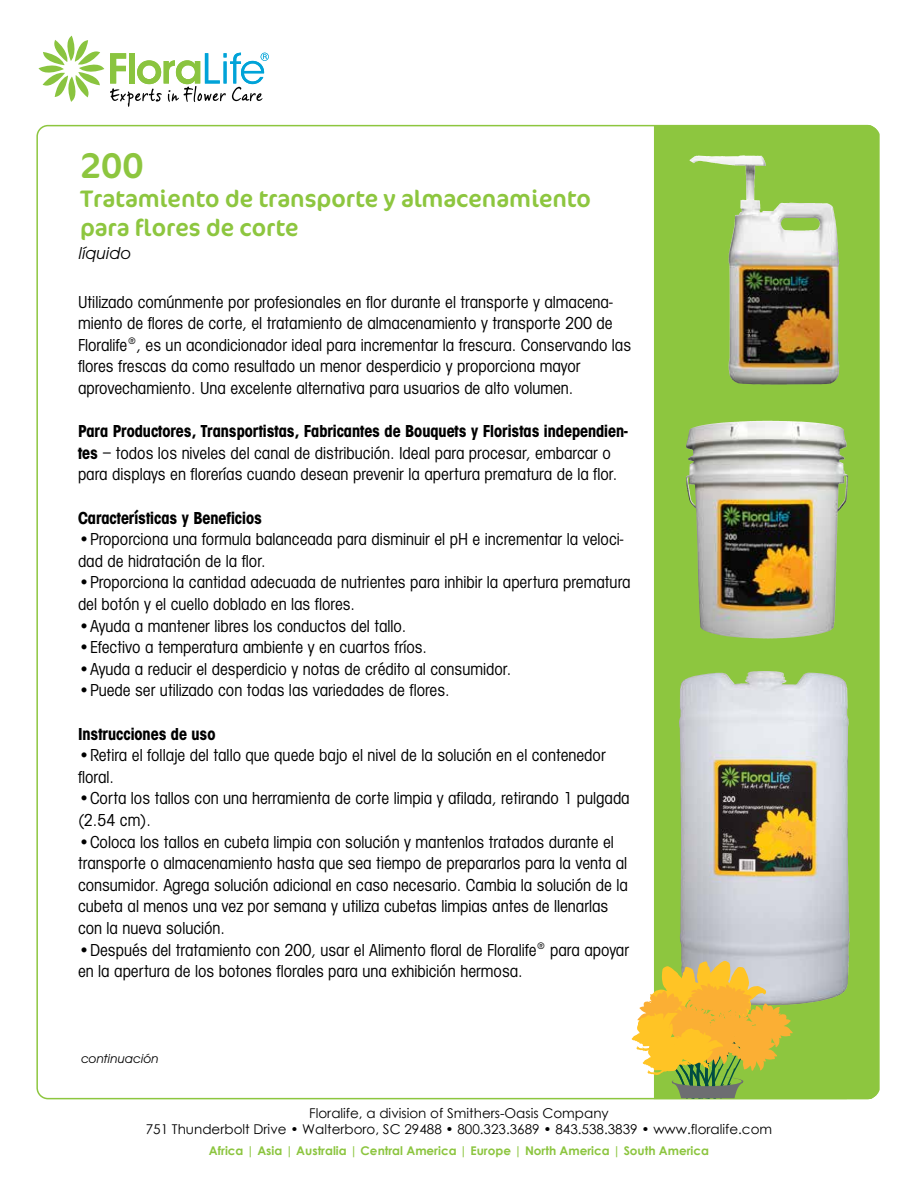
<style>
.page{position:relative;width:918px;height:1188px;background:#fff}
.page>*{position:absolute;margin:0;border:0;box-sizing:border-box;transform-origin:0 0}
.t1{font:36px "Cocon OT";color:#8dc63f}
.t2{font:24px/28.8px "Cocon OT";color:#8dc63f}
.t3{font:18px/21.6px "Avant Gard Goth EF Book Con";color:#000}
.t4{font:18px "Avant Gard Goth EF Bold Con";color:#000}
.t5{font:italic 18px "Avant Gard Goth EF";color:#000}
.t6{font:13.5px/16.2px "Century Gothic";color:#000;text-align:center}
.t7{font:italic 13.5px "Avant Gard Goth EF";color:#000}
.t8{font:700 12px "Century Gothic";color:#8cc53f}
.s1{font-family:"Avant Gard Goth EF Bold Con"}
</style>
<div class="page">
<svg style="left:654px;top:125px;width:226px;height:974px;background:#92b454"></svg>
<img style="left:679px;top:672px;width:171px;height:333px">
<svg style="left:632px;top:960px;width:161px;height:138px;background:#d3be59"></svg>
<svg style="left:39px;top:36px;width:65px;height:66px"></svg>
<svg style="left:110px;top:53px;width:159px;height:54px"></svg>
<img style="left:686px;top:421px;width:83px;height:43px">
<img style="left:689px;top:155px;width:57px;height:226px">
<h1 class="t1" style="left:80px;top:144px;width:65px">200</h1>
<h2 class="t2" style="left:80px;top:185px;width:513px">Tratamiento de transporte y almacenamiento para flores de corte</h2>
<p class="t5" style="left:79px;top:243px;width:54px">líquido</p>
<p class="t3" style="left:78px;top:291px;width:555px">Utilizado comúnmente por profesionales en flor durante el transporte y almacena&shy;miento de flores de corte, el tratamiento de almacenamiento y transporte 200 de Floralife®, es un acondicionador ideal para incrementar la frescura. Conservando las flores frescas da como resultado un menor desperdicio y proporciona mayor aprovechamiento. Una excelente alternativa para usuarios de alto volumen.</p>
<p class="t4" style="left:78px;top:420px;width:551px">Para Productores, Transportistas, Fabricantes de Bouquets y Floristas independien-</p>
<p class="t3" style="left:78px;top:442px;width:541px"><span class="s1">tes</span> – todos los niveles del canal de distribución. Ideal para procesar, embarcar o para displays en florerías cuando desean prevenir la apertura prematura de la flor.</p>
<p class="t4" style="left:78px;top:507px;width:185px">Características y Beneficios</p>
<p class="t3" style="left:78px;top:529px;width:547px">•Proporciona una formula balanceada para disminuir el pH e incrementar la veloci&shy;dad de hidratación de la flor.</p>
<p class="t3" style="left:78px;top:572px;width:554px">•Proporciona la cantidad adecuada de nutrientes para inhibir la apertura prematura del botón y el cuello doblado en las flores.</p>
<p class="t3" style="left:78px;top:615px;width:330px">•Ayuda a mantener libres los conductos del tallo.</p>
<p class="t3" style="left:78px;top:637px;width:351px">•Efectivo a temperatura ambiente y en cuartos fríos.</p>
<p class="t3" style="left:78px;top:658px;width:435px">•Ayuda a reducir el desperdicio y notas de crédito al consumidor.</p>
<p class="t3" style="left:78px;top:680px;width:373px">•Puede ser utilizado con todas las variedades de flores.</p>
<p class="t4" style="left:78px;top:723px;width:139px">Instrucciones de uso</p>
<p class="t3" style="left:78px;top:745px;width:529px">•Retira el follaje del tallo que quede bajo el nivel de la solución en el contenedor floral.</p>
<p class="t3" style="left:78px;top:788px;width:553px">•Corta los tallos con una herramienta de corte limpia y afilada, retirando 1 pulgada (2.54 cm).</p>
<p class="t3" style="left:78px;top:831px;width:551px">•Coloca los tallos en cubeta limpia con solución y mantenlos tratados durante el transporte o almacenamiento hasta que sea tiempo de prepararlos para la venta al consumidor. Agrega solución adicional en caso necesario. Cambia la solución de la cubeta al menos una vez por semana y utiliza cubetas limpias antes de llenarlas con la nueva solución.</p>
<p class="t3" style="left:78px;top:939px;width:553px">•Después del tratamiento con 200, usar el Alimento floral de Floralife® para apoyar en la apertura de los botones florales para una exhibición hermosa.</p>
<p class="t7" style="left:81px;top:1050px;width:79px">continuación</p>
<p class="t6" style="left:146px;top:1105px;width:628px">Floralife, a division of Smithers-Oasis Company<br>751 Thunderbolt Drive • Walterboro, SC 29488 • 800.323.3689 • 843.538.3839 • www.floralife.com</p>
<p class="t8" style="left:209px;top:1142px;width:502px">Africa | Asia | Australia | Central America | Europe | North America | South America</p>
</div>
